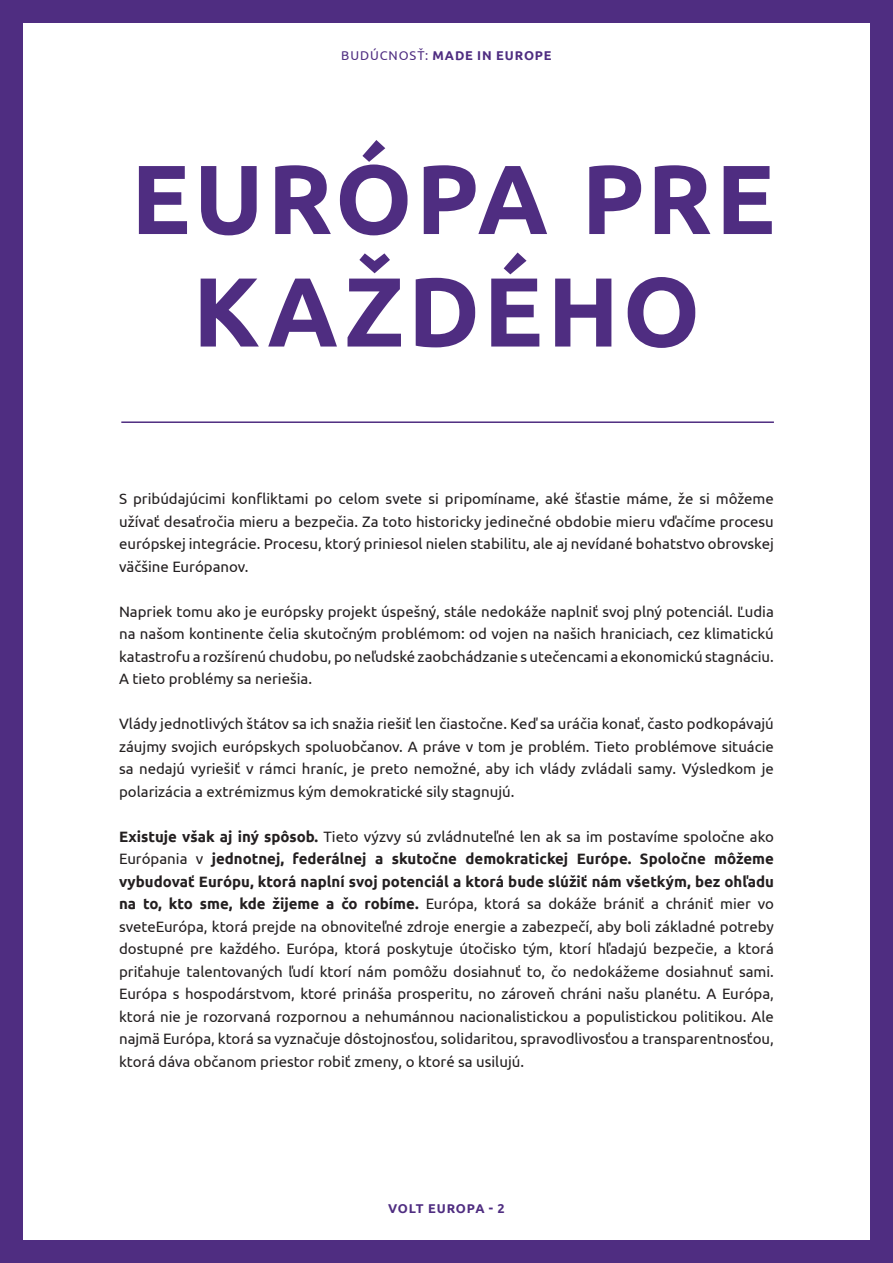
<style>
.page{position:relative;width:893px;height:1263px;background:#4f2d81}
.page>*{position:absolute;margin:0;border:0;box-sizing:border-box;transform-origin:0 0}
.heading{font:700 98.1px/112.5px "Ubuntu";letter-spacing:.035em;color:#4f2d81;text-align:center}
.body{font:15px/22.5px "Ubuntu";color:#231f20;text-align:justify}
.t1{font:700 12.75px "Ubuntu";letter-spacing:.07em;color:#4f2d81}
.s1{font-weight:400}
.s2{font-weight:700}
</style>
<div class="page">
<div style="left:23px;top:23px;width:847px;height:1216px;background:#fff"></div>
<hr style="left:121px;top:421px;width:653px;height:2px;background:#4f2d81">
<p class="t1" style="left:341px;top:47px;width:212px"><span class="s1">BUDÚCNOSŤ:</span> MADE IN EUROPE</p>
<p class="heading" style="left:131px;top:141px;width:646px">EURÓPA PRE<br>KAŽDÉHO</p>
<p class="body" style="left:119px;top:487px;width:656px">S pribúdajúcimi konfliktami po celom svete si pripomíname, aké šťastie máme, že si môžeme užívať desaťročia mieru a bezpečia. Za toto historicky jedinečné obdobie mieru vďačíme procesu európskej integrácie. Procesu, ktorý priniesol nielen stabilitu, ale aj nevídané bohatstvo obrovskej väčšine Európanov.</p>
<p class="body" style="left:119px;top:599px;width:656px">Napriek tomu ako je európsky projekt úspešný, stále nedokáže naplniť svoj plný potenciál. Ľudia na našom kontinente čelia skutočným problémom: od vojen na našich hraniciach, cez klimatickú katastrofu a rozšírenú chudobu, po neľudské zaobchádzanie s utečencami a ekonomickú stagnáciu.<br>A tieto problémy sa neriešia.</p>
<p class="body" style="left:119px;top:712px;width:656px">Vlády jednotlivých štátov sa ich snažia riešiť len čiastočne. Keď sa uráčia konať, často podkopávajú záujmy svojich európskych spoluobčanov. A práve v tom je problém. Tieto problémove situácie sa nedajú vyriešiť v rámci hraníc, je preto nemožné, aby ich vlády zvládali samy. Výsledkom je polarizácia a extrémizmus kým demokratické sily stagnujú.</p>
<p class="body" style="left:119px;top:824px;width:656px"><span class="s2">Existuje však aj iný spôsob.</span> Tieto výzvy sú zvládnuteľné len ak sa im postavíme spoločne ako Európania v <span class="s2">jednotnej, federálnej a skutočne demokratickej Európe. Spoločne môžeme vybudovať Európu, ktorá naplní svoj potenciál a ktorá bude slúžiť nám všetkým, bez ohľadu na to, kto sme, kde žijeme a čo robíme.</span> Európa, ktorá sa dokáže brániť a chrániť mier vo sveteEurópa, ktorá prejde na obnoviteľné zdroje energie a zabezpečí, aby boli základné potreby dostupné pre každého. Európa, ktorá poskytuje útočisko tým, ktorí hľadajú bezpečie, a ktorá priťahuje talentovaných ľudí ktorí nám pomôžu dosiahnuť to, čo nedokážeme dosiahnuť sami.<br>Európa s hospodárstvom, ktoré prináša prosperitu, no zároveň chráni našu planétu. A Európa, ktorá nie je rozorvaná rozpornou a nehumánnou nacionalistickou a populistickou politikou. Ale najmä Európa, ktorá sa vyznačuje dôstojnosťou, solidaritou, spravodlivosťou a transparentnosťou, ktorá dáva občanom priestor robiť zmeny, o ktoré sa usilujú.</p>
<p class="t1" style="left:388px;top:1201px;width:118px">VOLT EUROPA - 2</p>
</div>
